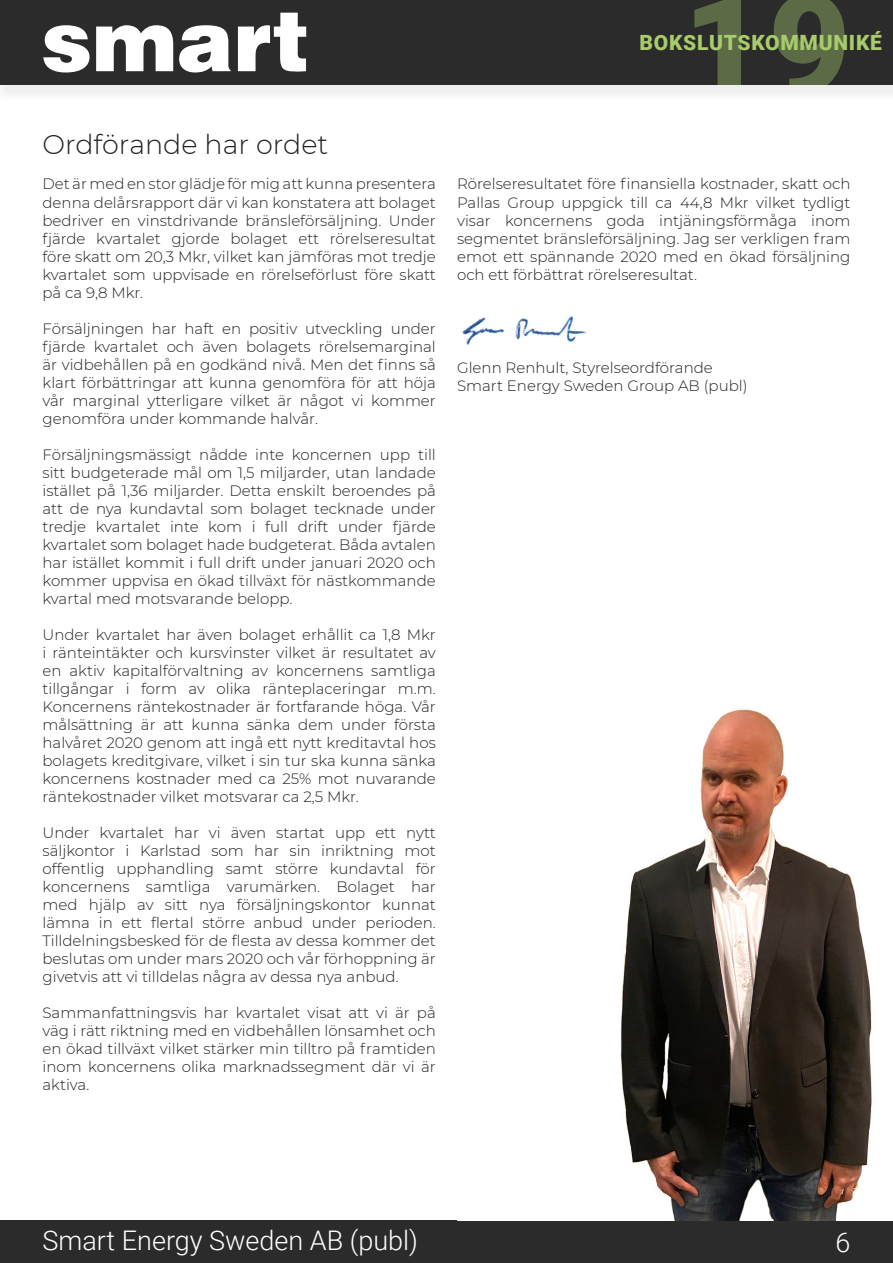
<style>
.page{position:relative;width:893px;height:1263px;background:#fff}
.page>*{position:absolute;margin:0;border:0;box-sizing:border-box;transform-origin:0 0}
.t1{font:300 27px "Roboto";color:#fff}
.t2{font:300 27px "Montserrat";color:#231f20}
.t3{font:900 21px "Roboto";letter-spacing:.035em;color:#a8cb6c}
.t4{font:300 15px/18px "Montserrat";color:#231f20;text-align:justify}
</style>
<div class="page">
<div style="left:0;top:1220px;width:893px;height:43px;background:#2b2b2b"></div>
<div style="left:0;top:0;width:893px;height:104px;background:#f5f5f5"></div>
<div style="left:0;top:0;width:893px;height:85px;background:#2b2b2b"></div>
<svg style="left:43px;top:25px;width:47px;height:47px"></svg>
<svg style="left:96px;top:25px;width:77px;height:46px"></svg>
<svg style="left:179px;top:25px;width:52px;height:47px"></svg>
<svg style="left:238px;top:13px;width:68px;height:59px"></svg>
<img style="left:462px;top:316px;width:125px;height:29px">
<img style="left:620px;top:709px;width:252px;height:511px">
<h2 class="t3" style="left:640px;top:28px;width:244px">BOKSLUTSKOMMUNIKÉ</h2>
<p class="t2" style="left:43px;top:126px;width:287px">Ordförande har ordet</p>
<p class="t4" style="left:43px;top:175px;width:395px">Det är med en stor glädje för mig att kunna presentera denna delårsrapport där vi kan konstatera att bolaget bedriver en vinstdrivande bränsleförsäljning. Under fjärde kvartalet gjorde bolaget ett rörelseresultat före skatt om 20,3 Mkr, vilket kan jämföras mot tredje kvartalet som uppvisade en rörelseförlust före skatt på ca 9,8 Mkr.</p>
<p class="t4" style="left:43px;top:319px;width:395px">Försäljningen har haft en positiv utveckling under fjärde kvartalet och även bolagets rörelsemarginal är vidbehållen på en godkänd nivå. Men det finns så klart förbättringar att kunna genomföra för att höja vår marginal ytterligare vilket är något vi kommer genomföra under kommande halvår.</p>
<p class="t4" style="left:43px;top:445px;width:395px">Försäljningsmässigt nådde inte koncernen upp till sitt budgeterade mål om 1,5 miljarder, utan landade istället på 1,36 miljarder. Detta enskilt beroendes på att de nya kundavtal som bolaget tecknade under tredje kvartalet inte kom i full drift under fjärde kvartalet som bolaget hade budgeterat. Båda avtalen har istället kommit i full drift under januari 2020 och kommer uppvisa en ökad tillväxt för nästkommande kvartal med motsvarande belopp.</p>
<p class="t4" style="left:43px;top:625px;width:395px">Under kvartalet har även bolaget erhållit ca 1,8 Mkr i ränteintäkter och kursvinster vilket är resultatet av en aktiv kapitalförvaltning av koncernens samtliga tillgångar i form av olika ränteplaceringar m.m.<br>Koncernens räntekostnader är fortfarande höga. Vår målsättning är att kunna sänka dem under första halvåret 2020 genom att ingå ett nytt kreditavtal hos bolagets kreditgivare, vilket i sin tur ska kunna sänka koncernens kostnader med ca 25% mot nuvarande räntekostnader vilket motsvarar ca 2,5 Mkr.</p>
<p class="t4" style="left:43px;top:823px;width:395px">Under kvartalet har vi även startat upp ett nytt säljkontor i Karlstad som har sin inriktning mot offentlig upphandling samt större kundavtal för koncernens samtliga varumärken. Bolaget har med hjälp av sitt nya försäljningskontor kunnat lämna in ett flertal större anbud under perioden.<br>Tilldelningsbesked för de flesta av dessa kommer det beslutas om under mars 2020 och vår förhoppning är givetvis att vi tilldelas några av dessa nya anbud.</p>
<p class="t4" style="left:43px;top:1003px;width:395px">Sammanfattningsvis har kvartalet visat att vi är på väg i rätt riktning med en vidbehållen lönsamhet och en ökad tillväxt vilket stärker min tilltro på framtiden inom koncernens olika marknadssegment där vi är aktiva.</p>
<p class="t4" style="left:457px;top:175px;width:395px">Rörelseresultatet före finansiella kostnader, skatt och Pallas Group uppgick till ca 44,8 Mkr vilket tydligt visar koncernens goda intjäningsförmåga inom segmentet bränsleförsäljning. Jag ser verkligen fram emot ett spännande 2020 med en ökad försäljning och ett förbättrat rörelseresultat.</p>
<p class="t4" style="left:457px;top:358px;width:257px">Glenn Renhult, Styrelseordförande</p>
<p class="t4" style="left:457px;top:376px;width:292px">Smart Energy Sweden Group AB (publ)</p>
<h1 class="t1" style="left:43px;top:1221px;width:377px">Smart Energy Sweden AB (publ)</h1>
<h1 class="t1" style="left:835px;top:1223px;width:16px">6</h1>
</div>
